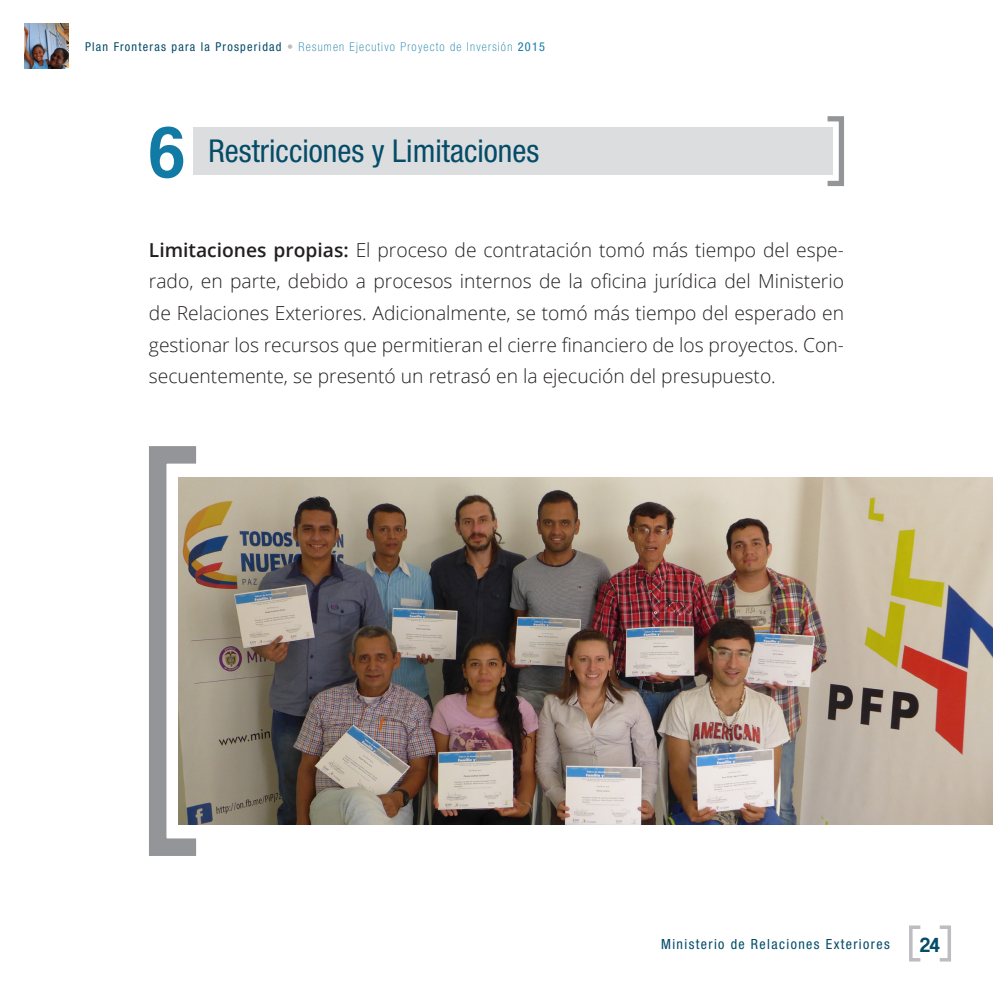
<style>
.page{position:relative;width:993px;height:993px;background:#fff}
.page>*{position:absolute;margin:0;border:0;box-sizing:border-box;transform-origin:0 0}
.t1{font:72.98px "Coolvetica Rg";color:#117aa5}
.t2{font:condensed 31.5px "Helvetica Neue LT Std";color:#044c68}
.t3{font:21px "Coolvetica Rg";color:#044c68}
.t4{font:300 19.25px/31.5px "Open Sans";color:#231f20;text-align:justify}
.t5{font:condensed 14px "Helvetica Neue LT Std";letter-spacing:.1em;color:#044c68}
.t6{font:100 condensed 12.25px "Helvetica Neue LT Std";letter-spacing:.1em;color:#117aa5}
.s1{font-weight:400;color:#044c68}
.s2{font-weight:400;color:#bcbdc0}
.s3{font-weight:400}
.s4{font-weight:600}
</style>
<div class="page">
<div style="left:937px;top:925px;width:13px;height:36px;border:4px solid #bcbdc0"></div>
<div style="left:908px;top:925px;width:13px;height:36px;border:4px solid #bcbdc0"></div>
<img style="left:24px;top:24px;width:45px;height:44px">
<img style="left:179px;top:477px;width:813px;height:347px">
<div style="left:193px;top:127px;width:639px;height:48px;background:#dcdddf"></div>
<div style="left:824px;top:116px;width:19px;height:70px;border:5px solid #939598"></div>
<div style="left:149px;top:446px;width:56px;height:409px;border:18px solid #939598"></div>
<p class="t6" style="left:85px;top:39px;width:461px"><span class="s1">Plan Fronteras para la Prosperidad</span> <span class="s2">•</span> Resumen Ejecutivo Proyecto de Inversión <span class="s3">2015</span></p>
<h1 class="t1" style="left:149px;top:109px;width:37px">6</h1>
<h2 class="t2" style="left:208px;top:133px;width:332px">Restricciones y Limitaciones</h2>
<p class="t4" style="left:149px;top:233px;width:696px"><span class="s4">Limitaciones propias:</span> El proceso de contratación tomó más tiempo del espe&shy;rado, en parte, debido a procesos internos de la oficina jurídica del Ministerio de Relaciones Exteriores. Adicionalmente, se tomó más tiempo del esperado en gestionar los recursos que permitieran el cierre financiero de los proyectos. Con&shy;secuentemente, se presentó un retrasó en la ejecución del presupuesto.</p>
<p class="t5" style="left:660px;top:935px;width:230px">Ministerio de Relaciones Exteriores</p>
<p class="t3" style="left:919px;top:931px;width:21px">24</p>
</div>
